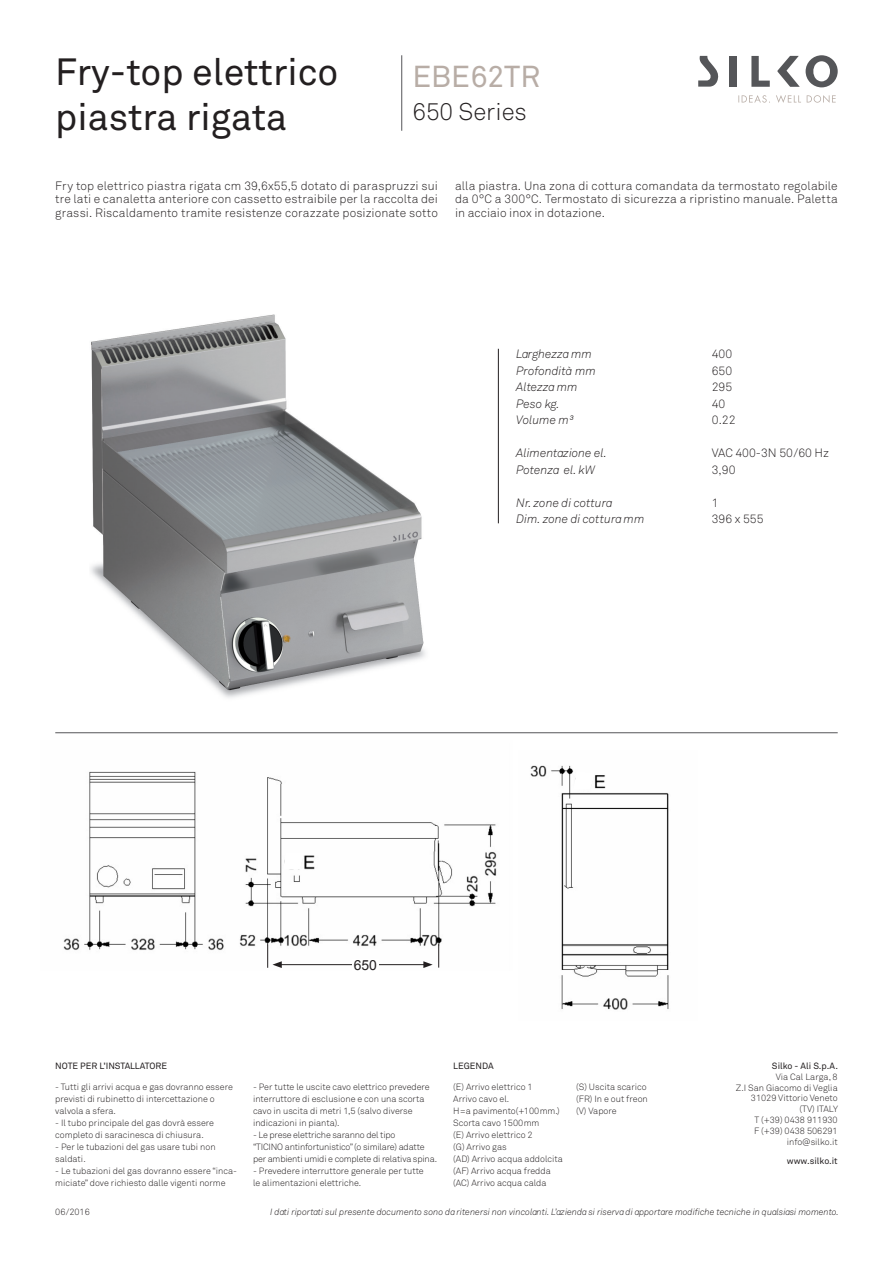
<style>
.page{position:relative;width:893px;height:1263px;background:#fff}
.page>*{position:absolute;margin:0;border:0;box-sizing:border-box;transform-origin:0 0}
.t1{font:37.5px "Akkurat";color:#231f20}
.t2{font:30px "Akkurat";color:#b8ada6}
.t3{font:300 24px "Akkurat";color:#231f20}
.t4{font:13.95px "Arial";color:#231f20}
.t5{font:300 12px/13.5px "Akkurat";letter-spacing:.005em;color:#231f20;text-align:justify}
.t6{font:italic 300 12px "Akkurat";color:#231f20}
.t7{font:300 9px/12px "Akkurat";color:#231f20}
.t8{font:italic 300 9px "Akkurat";color:#231f20}
.t9{font:300 9px/12px "Akkurat";letter-spacing:-.02em;color:#231f20}
.t10{font:9px "Akkurat";color:#231f20}
.s1{font-weight:400}
</style>
<div class="page">
<svg style="left:738px;top:95px;width:98px;height:8px"></svg>
<svg style="left:806px;top:55px;width:32px;height:32px"></svg>
<svg style="left:698px;top:56px;width:21px;height:31px"></svg>
<svg style="left:751px;top:56px;width:19px;height:31px"></svg>
<svg style="left:777px;top:56px;width:23px;height:31px"></svg>
<div style="left:730px;top:56px;width:7px;height:31px;background:#555659"></div>
<hr style="left:401px;top:55px;width:1px;height:76px;background:#555659">
<hr style="left:55px;top:732px;width:783px;height:1px;background:#555659">
<img style="left:90px;top:315px;width:336px;height:383px">
<img style="left:63px;top:771px;width:434px;height:197px">
<img style="left:530px;top:765px;width:139px;height:245px">
<hr style="left:498px;top:349px;width:1px;height:174px;background:#231f20">
<hr style="left:279px;top:964px;width:147px;height:1px;background:#231f20">
<svg style="left:267px;top:944px;width:15px;height:24px"></svg>
<svg style="left:423px;top:944px;width:16px;height:24px"></svg>
<div style="left:352px;top:959px;width:26px;height:11px;background:#fff"></div>
<svg style="left:283px;top:853px;width:21px;height:16px"></svg>
<svg style="left:573px;top:771px;width:22px;height:19px"></svg>
<p class="t1" style="left:55px;top:49px;width:285px">Fry-top elettrico</p>
<p class="t1" style="left:55px;top:94px;width:233px">piastra rigata</p>
<p class="t2" style="left:412px;top:57px;width:129px">EBE62TR</p>
<p class="t3" style="left:412px;top:96px;width:116px">650 Series</p>
<p class="t5" style="left:55px;top:178px;width:384px">Fry top elettrico piastra rigata cm 39,6x55,5 dotato di paraspruzzi sui tre lati e canaletta anteriore con cassetto estraibile per la raccolta dei grassi. Riscaldamento tramite resistenze corazzate posizionate sotto</p>
<p class="t5" style="left:455px;top:178px;width:384px">alla piastra. Una zona di cottura comandata da termostato regolabile da 0°C a 300°C. Termostato di sicurezza a ripristino manuale. Paletta in acciaio inox in dotazione.</p>
<p class="t6" style="left:516px;top:347px;width:77px">Larghezza mm</p>
<p class="t6" style="left:516px;top:363px;width:81px">Profondità mm</p>
<p class="t6" style="left:516px;top:380px;width:63px">Altezza mm</p>
<p class="t6" style="left:516px;top:396px;width:45px">Peso kg.</p>
<p class="t6" style="left:516px;top:413px;width:60px">Volume m³</p>
<p class="t6" style="left:516px;top:446px;width:92px">Alimentazione el.</p>
<p class="t6" style="left:516px;top:462px;width:81px">Potenza el. kW</p>
<p class="t6" style="left:516px;top:495px;width:97px">Nr. zone di cottura</p>
<p class="t6" style="left:516px;top:512px;width:130px">Dim. zone di cottura mm</p>
<p class="t5" style="left:712px;top:347px;width:22px">400</p>
<p class="t5" style="left:712px;top:364px;width:22px">650</p>
<p class="t5" style="left:712px;top:380px;width:22px">295</p>
<p class="t5" style="left:712px;top:397px;width:15px">40</p>
<p class="t5" style="left:712px;top:413px;width:25px">0.22</p>
<p class="t5" style="left:712px;top:446px;width:119px">VAC 400-3N 50/60 Hz</p>
<p class="t5" style="left:712px;top:463px;width:25px">3,90</p>
<p class="t5" style="left:712px;top:496px;width:8px">1</p>
<p class="t5" style="left:712px;top:512px;width:53px">396 x 555</p>
<p class="t4" style="left:354px;top:956px;width:25px">650</p>
<p class="t10" style="left:55px;top:1060px;width:113px">NOTE PER L’INSTALLATORE</p>
<p class="t7" style="left:55px;top:1081px;width:179px">- Tutti gli arrivi acqua e gas dovranno essere previsti di rubinetto di intercettazione o valvola a sfera.</p>
<p class="t7" style="left:55px;top:1117px;width:160px">- Il tubo principale del gas dovrà essere completo di saracinesca di chiusura.</p>
<p class="t7" style="left:55px;top:1141px;width:162px">- Per le tubazioni del gas usare tubi non saldati.</p>
<p class="t7" style="left:55px;top:1165px;width:183px">- Le tubazioni del gas dovranno essere “inca&shy;miciate” dove richiesto dalle vigenti norme</p>
<p class="t7" style="left:253px;top:1081px;width:178px">- Per tutte le uscite cavo elettrico prevedere interruttore di esclusione e con una scorta cavo in uscita di metri 1,5 (salvo diverse indicazioni in pianta).</p>
<p class="t9" style="left:253px;top:1129px;width:186px">- Le prese elettriche saranno del tipo<br>“TICINO antinfortunistico” (o similare) adatte per ambienti umidi e complete di relativa spina.</p>
<p class="t7" style="left:253px;top:1165px;width:172px">- Prevedere interruttore generale per tutte le alimentazioni elettriche.</p>
<p class="t10" style="left:453px;top:1060px;width:42px">LEGENDA</p>
<p class="t7" style="left:453px;top:1081px;width:81px">(E) Arrivo elettrico 1</p>
<p class="t7" style="left:453px;top:1093px;width:58px">Arrivo cavo el.</p>
<p class="t7" style="left:453px;top:1105px;width:108px">H=a pavimento(+100mm.)</p>
<p class="t7" style="left:453px;top:1117px;width:88px">Scorta cavo 1500mm</p>
<p class="t7" style="left:453px;top:1129px;width:81px">(E) Arrivo elettrico 2</p>
<p class="t7" style="left:453px;top:1141px;width:55px">(G) Arrivo gas</p>
<p class="t7" style="left:453px;top:1153px;width:111px">(AD) Arrivo acqua addolcita</p>
<p class="t7" style="left:453px;top:1165px;width:99px">(AF) Arrivo acqua fredda</p>
<p class="t7" style="left:453px;top:1177px;width:95px">(AC) Arrivo acqua calda</p>
<p class="t7" style="left:576px;top:1081px;width:72px">(S) Uscita scarico</p>
<p class="t7" style="left:576px;top:1093px;width:73px">(FR) In e out freon</p>
<p class="t7" style="left:576px;top:1105px;width:42px">(V) Vapore</p>
<p class="t7" style="left:736px;top:1060px;width:104px;line-height:10.8px;text-align:right"><span class="s1">Silko - Ali S.p.A.<br></span>Via Cal Larga, 8<br>Z.I San Giacomo di Veglia<br>31029 Vittorio Veneto (TV) ITALY<br>T (+39) 0438 911930<br>F (+39) 0438 506291 info@silko.it</p>
<p class="t10" style="left:787px;top:1155px;width:52px">www.silko.it</p>
<p class="t7" style="left:55px;top:1205px;width:36px">06/2016</p>
<p class="t8" style="left:270px;top:1206px;width:570px">I dati riportati sul presente documento sono da ritenersi non vincolanti. L’azienda si riserva di apportare modifiche tecniche in qualsiasi momento.</p>
</div>
